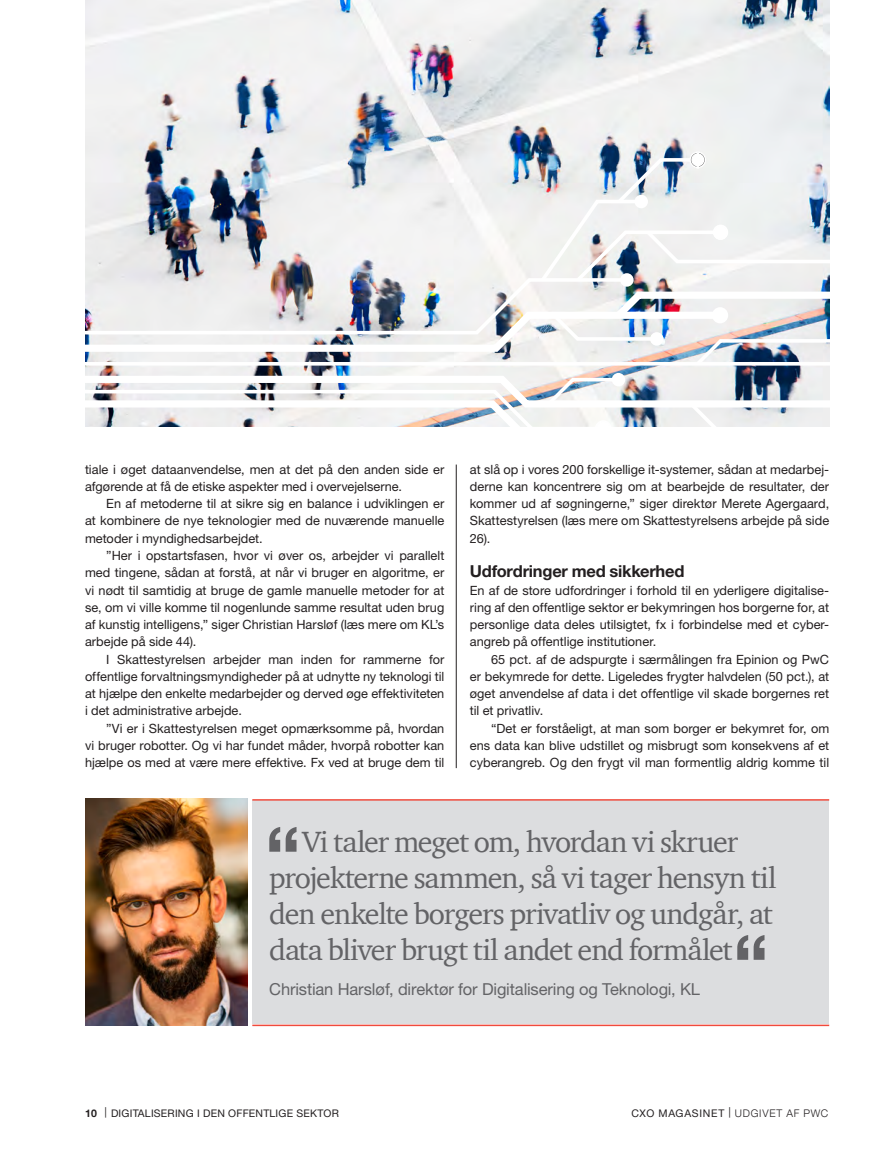
<style>
.page{position:relative;width:893px;height:1149px;background:#fff}
.page>*{position:absolute;margin:0;border:0;box-sizing:border-box;transform-origin:0 0}
.CXO_Rubrik{font:30px/36px "ITC Charter Com";letter-spacing:-.035em;color:#636366}
.CXO_brød_med_indryk{font:16.5px "Helvetica Neue LT Pro";letter-spacing:-.01em;color:#636366}
.CXO_Mellemrubrik{font:700 16.5px "Helvetica Neue LT Pro";letter-spacing:-.015em;color:#231f20}
.CXO_brød_med_indryk-2{font:12.75px/17.2px "Helvetica Neue LT Pro";color:#231f20;text-align:justify}
.CXO_brød_uden_indryk{font:12.75px/17.2px "Helvetica Neue LT Pro";color:#231f20;text-align:justify}
.t1{font:10.5px "Helvetica Neue LT Pro";letter-spacing:.02em;color:#231f20}
.t2{font:10.5px "Helvetica Neue";letter-spacing:.065em;color:#231f20}
.s1{font-family:"Helvetica Neue";font-weight:700}
.s2{font-family:"Myriad Pro"}
.s3{font-weight:300}
</style>
<div class="page">
<hr style="left:456px;top:464px;width:1px;height:303px;background:#231f20">
<img style="left:85px;top:0;width:744px;height:151px">
<div style="left:252px;top:800px;width:577px;height:223px;background:#dcdddf"></div>
<hr style="left:252px;top:798px;width:577px;height:2px;background:#ef4b3d">
<hr style="left:252px;top:1024px;width:577px;height:1px;background:#ef4b3d">
<svg style="left:269px;top:827px;width:28px;height:24px"></svg>
<svg style="left:737px;top:935px;width:27px;height:24px"></svg>
<img style="left:85px;top:798px;width:163px;height:227px">
<svg style="left:85px;top:151px;width:745px;height:382px"></svg>
<p class="CXO_brød_med_indryk-2" style="left:85px;top:460px;width:361px">tiale i øget dataanvendelse, men at det på den anden side er afgørende at få de etiske aspekter med i overvejelserne.</p>
<p class="CXO_brød_med_indryk-2" style="left:85px;top:494px;width:361px;text-indent:21px">En af metoderne til at sikre sig en balance i udviklingen er at kombinere de nye teknologier med de nuværende manuelle metoder i myndighedsarbejdet.</p>
<p class="CXO_brød_med_indryk-2" style="left:85px;top:546px;width:361px;text-indent:21px">”Her i opstartsfasen, hvor vi øver os, arbejder vi parallelt med tingene, sådan at forstå, at når vi bruger en algoritme, er vi nødt til samtidig at bruge de gamle manuelle metoder for at se, om vi ville komme til nogenlunde samme resultat uden brug af kunstig intelligens,” siger Christian Harsløf (læs mere om KL’s arbejde på side 44).</p>
<p class="CXO_brød_med_indryk-2" style="left:85px;top:650px;width:361px;text-indent:21px">I Skattestyrelsen arbejder man inden for rammerne for offentlige forvaltningsmyndigheder på at udnytte ny teknologi til at hjælpe den enkelte medarbejder og derved øge effektiviteten i det administrative arbejde.</p>
<p class="CXO_brød_med_indryk-2" style="left:85px;top:719px;width:361px;text-indent:21px">”Vi er i Skattestyrelsen meget opmærksomme på, hvordan vi bruger robotter. Og vi har fundet måder, hvorpå robotter kan hjælpe os med at være mere effektive. Fx ved at bruge dem til</p>
<p class="CXO_brød_med_indryk-2" style="left:470px;top:460px;width:361px">at slå op i vores 200 forskellige it-systemer, sådan at medarbej&shy;derne kan koncentrere sig om at bearbejde de resultater, der kommer ud af søgningerne,” siger direktør Merete Agergaard, Skattestyrelsen (læs mere om Skattestyrelsens arbejde på side 26).</p>
<p class="CXO_Mellemrubrik" style="left:470px;top:560px;width:216px">Udfordringer med sikkerhed</p>
<p class="CXO_brød_uden_indryk" style="left:470px;top:581px;width:361px">En af de store udfordringer i forhold til en yderligere digitalise&shy;ring af den offentlige sektor er bekymringen hos borgerne for, at personlige data deles utilsigtet, fx i forbindelse med et cyber&shy;angreb på offentlige institutioner.</p>
<p class="CXO_brød_med_indryk-2" style="left:470px;top:650px;width:361px;text-indent:21px">65 pct. af de adspurgte i særmålingen fra Epinion og PwC er bekymrede for dette. Ligeledes frygter halvdelen (50 pct.), at øget anvendelse af data i det offentlige vil skade borgernes ret til et privatliv.</p>
<p class="CXO_brød_med_indryk-2" style="left:470px;top:719px;width:361px;text-indent:21px">“Det er forståeligt, at man som borger er bekymret for, om ens data kan blive udstillet og misbrugt som konsekvens af et cyberangreb. Og den frygt vil man formentlig aldrig komme til</p>
<p class="CXO_Rubrik" style="left:269px;top:822px;width:509px;text-indent:33px">Vi taler meget om, hvordan vi skruer projekterne sammen, så vi tager hensyn til den enkelte borgers privatliv og undgår, at data bliver brugt til andet end formålet</p>
<p class="CXO_brød_med_indryk" style="left:269px;top:978px;width:432px">Christian Harsløf, direktør for Digitalisering og Teknologi, KL</p>
<p class="t1" style="left:85px;top:1106px;width:255px"><span class="s1">10</span> <span class="s2">|</span> DIGITALISERING I DEN OFFENTLIGE SEKTOR</p>
<p class="t2" style="left:632px;top:1104px;width:198px">CXO MAGASINET <span class="s2">|</span> <span class="s3">UDGIVET AF PWC</span></p>
</div>
